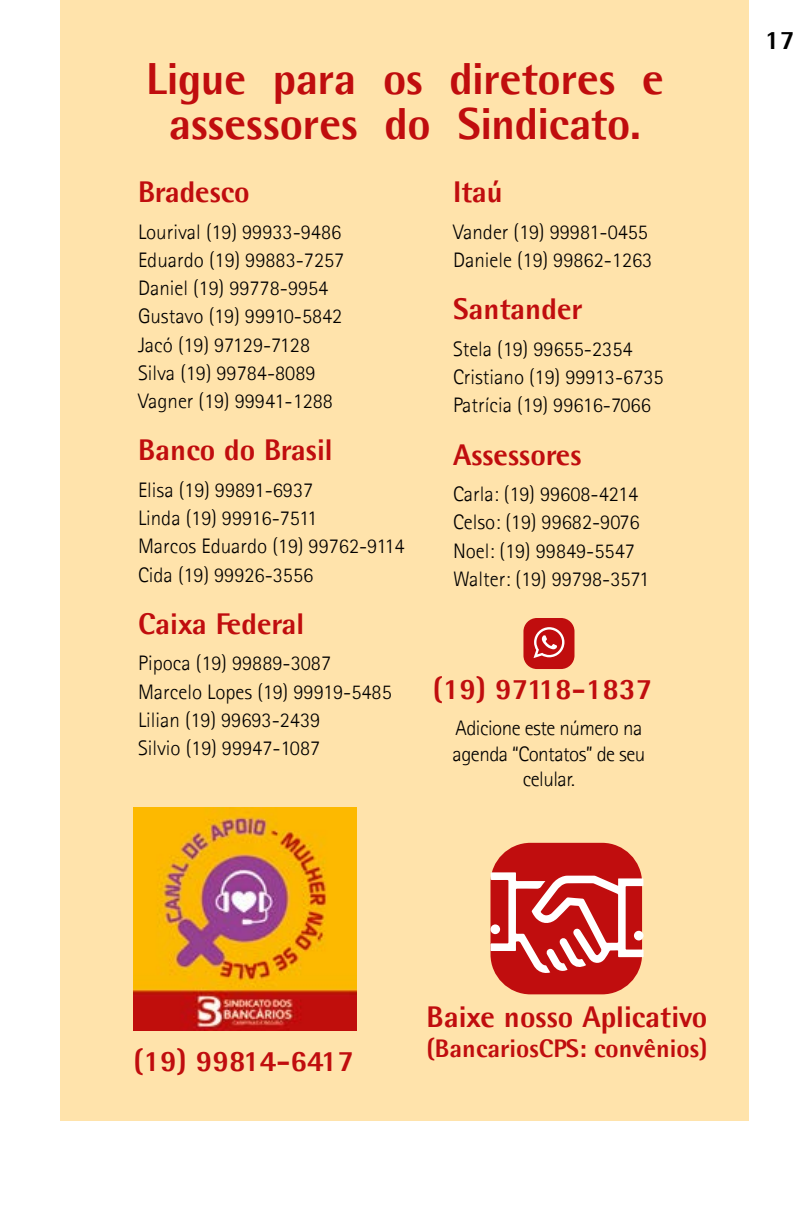
<style>
.page{position:relative;width:810px;height:1215px;background:#fff}
.page>*{position:absolute;margin:0;border:0;box-sizing:border-box;transform-origin:0 0}
.t1{font:700 45px/45px "Rotis Ext";letter-spacing:-.005em;color:#c00d0e;text-align:center}
.t2{font:700 30px "Rotis Ext";color:#c00d0e}
.t3{font:700 27px "Rotis Ext";color:#000}
.t4{font:700 25.5px "Rotis Ext";color:#c00d0e}
.t5{font:300 21px/28.2px "Agfa Rotis Sans Serif";color:#000}
.t6{font:300 21px/25.2px "Agfa Rotis Sans Serif";letter-spacing:-.025em;color:#000;text-align:center}
</style>
<div class="page">
<div style="left:60px;top:0;width:689px;height:1120px;background:#ffe3ab"></div>
<div style="left:523px;top:618px;width:51px;height:51px;background:#c00d0e;border-radius:13px"></div>
<svg style="left:534px;top:627px;width:30px;height:31px"></svg>
<div style="left:490px;top:843px;width:152px;height:151px;background:#c00d0e;border-radius:40px"></div>
<svg style="left:490px;top:872px;width:154px;height:101px"></svg>
<img style="left:133px;top:807px;width:224px;height:223px">
<h1 class="t1" style="left:146px;top:56px;width:519px">Ligue para os diretores e assessores do Sindicato.</h1>
<h2 class="t2" style="left:138px;top:173px;width:113px">Bradesco</h2>
<p class="t5" style="left:138px;top:218px;width:208px">Lourival (19) 99933-9486<br>Eduardo (19) 99883-7257<br>Daniel (19) 99778-9954<br>Gustavo (19) 99910-5842<br>Jacó (19) 97129-7128<br>Silva (19) 99784-8089<br>Vagner (19) 99941-1288</p>
<h2 class="t2" style="left:138px;top:432px;width:196px">Banco do Brasil</h2>
<p class="t5" style="left:138px;top:476px;width:268px">Elisa (19) 99891-6937<br>Linda (19) 99916-7511<br>Marcos Eduardo (19) 99762-9114<br>Cida (19) 99926-3556</p>
<h2 class="t2" style="left:138px;top:605px;width:168px">Caixa Federal</h2>
<p class="t5" style="left:138px;top:649px;width:255px">Pipoca (19) 99889-3087<br>Marcelo Lopes (19) 99919-5485<br>Lilian (19) 99693-2439<br>Silvio (19) 99947-1087</p>
<h2 class="t2" style="left:453px;top:173px;width:52px">Itaú</h2>
<p class="t5" style="left:453px;top:218px;width:201px">Vander (19) 99981-0455<br>Daniele (19) 99862-1263</p>
<h2 class="t2" style="left:453px;top:291px;width:131px">Santander</h2>
<p class="t5" style="left:453px;top:335px;width:212px">Stela (19) 99655-2354<br>Cristiano (19) 99913-6735<br>Patrícia (19) 99616-7066</p>
<h2 class="t2" style="left:453px;top:436px;width:130px">Assessores</h2>
<p class="t5" style="left:453px;top:480px;width:198px">Carla: (19) 99608-4214<br>Celso: (19) 99682-9076<br>Noel: (19) 99849-5547<br>Walter: (19) 99798-3571</p>
<h2 class="t2" style="left:433px;top:670px;width:221px">(19) 97118-1837</h2>
<p class="t6" style="left:453px;top:716px;width:194px">Adicione este número na agenda “Contatos” de seu celular.</p>
<p class="t3" style="left:765px;top:23px;width:32px">17</p>
<h2 class="t2" style="left:134px;top:1042px;width:222px">(19) 99814-6417</h2>
<h2 class="t2" style="left:427px;top:998px;width:282px">Baixe nosso Aplicativo</h2>
<p class="t4" style="left:426px;top:1033px;width:283px">(BancariosCPS: convênios)</p>
</div>
